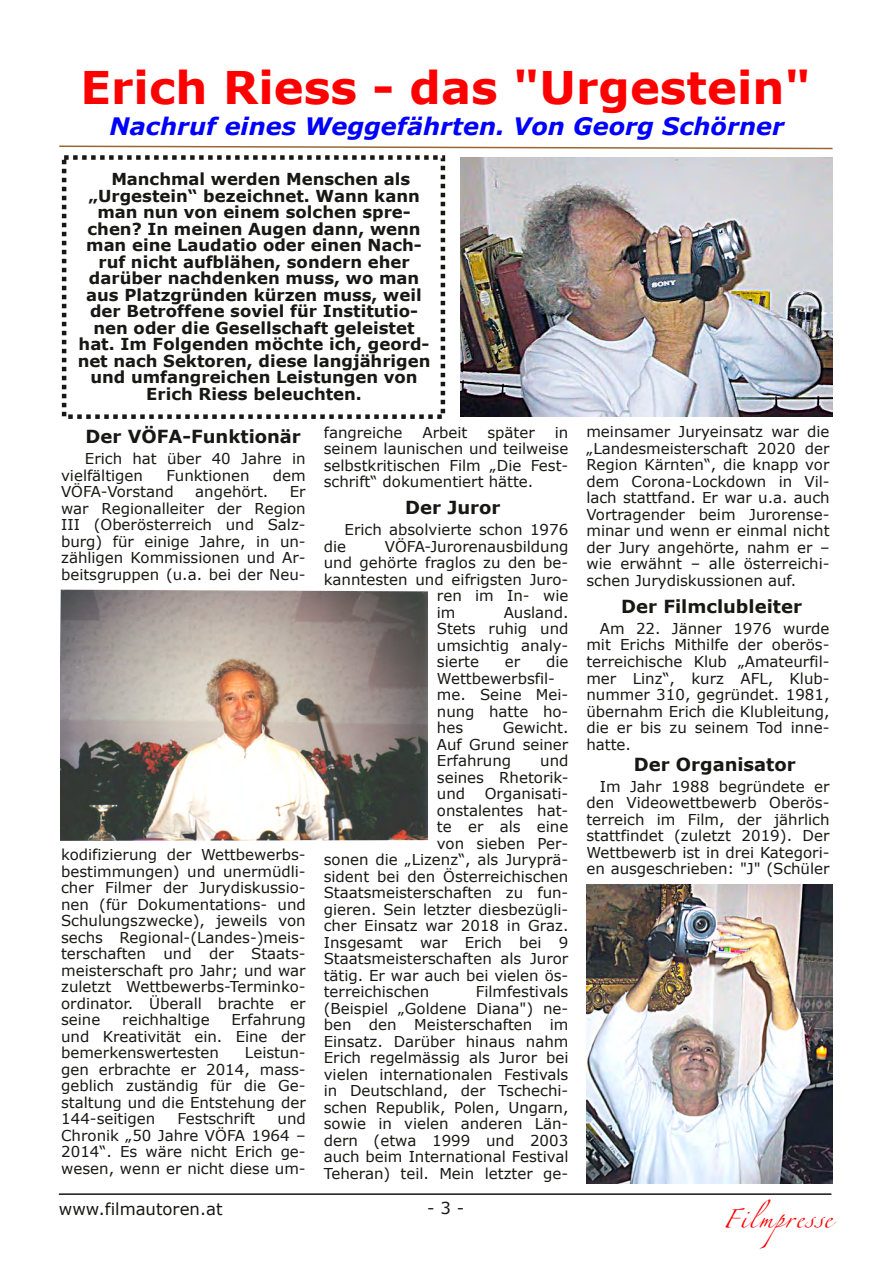
<style>
.page{position:relative;width:893px;height:1263px;background:#fff}
.page>*{position:absolute;margin:0;border:0;box-sizing:border-box;transform-origin:0 0}
.t1{font:700 45px "Verdana";color:#f00}
.t2{font:42px "Zapfino Linotype One";letter-spacing:.03em;color:#f00}
.t3{font:italic 700 24px "Verdana";color:#00f}
.t4{font:700 18px "Verdana";color:#171715}
.t5{font:700 16.5px "Verdana";color:#171715}
.t6{font:16.5px "Verdana";color:#171715}
.t7{font:15px/16.5px "Verdana";letter-spacing:-.005em;color:#171715;text-align:justify}
</style>
<div class="page">
<hr style="left:59px;top:1193px;width:772px;height:2px;background:#171715">
<div style="left:62px;top:155px;width:383px;height:264px;border:4px dashed #171715"></div>
<img style="left:61px;top:590px;width:367px;height:251px">
<img style="left:460px;top:158px;width:372px;height:259px">
<img style="left:586px;top:884px;width:246px;height:299px">
<svg style="left:59px;top:145px;width:774px;height:5px"></svg>
<h1 class="t1" style="left:80px;top:58px;width:732px">Erich Riess - das "Urgestein"</h1>
<h3 class="t3" style="left:110px;top:111px;width:676px">Nachruf eines Weggefährten. Von Georg Schörner</h3>
<p class="t5" style="left:111px;top:168px;width:300px">Manchmal werden Menschen als</p>
<p class="t5" style="left:88px;top:185px;width:333px">„Urgestein“ bezeichnet. Wann kann</p>
<p class="t5" style="left:97px;top:201px;width:315px">man nun von einem solchen spre-</p>
<p class="t5" style="left:88px;top:218px;width:335px">chen? In meinen Augen dann, wenn</p>
<p class="t5" style="left:86px;top:234px;width:337px">man eine Laudatio oder einen Nach-</p>
<p class="t5" style="left:98px;top:251px;width:313px">ruf nicht aufblähen, sondern eher</p>
<p class="t5" style="left:89px;top:267px;width:332px">darüber nachdenken muss, wo man</p>
<p class="t5" style="left:86px;top:284px;width:337px">aus Platzgründen kürzen muss, weil</p>
<p class="t5" style="left:90px;top:300px;width:330px">der Betroffene soviel für Institutio-</p>
<p class="t5" style="left:94px;top:317px;width:323px">nen oder die Gesellschaft geleistet</p>
<p class="t5" style="left:79px;top:333px;width:352px">hat. Im Folgenden möchte ich, geord-</p>
<p class="t5" style="left:78px;top:350px;width:354px">net nach Sektoren, diese langjährigen</p>
<p class="t5" style="left:91px;top:366px;width:329px">und umfangreichen Leistungen von</p>
<p class="t5" style="left:146px;top:383px;width:217px">Erich Riess beleuchten.</p>
<p class="t4" style="left:86px;top:425px;width:217px">Der VÖFA-Funktionär</p>
<p class="t7" style="left:61px;top:450px;width:246px;text-indent:24px">Erich hat über 40 Jahre in vielfältigen</p>
<p class="t7" style="left:166px;top:467px;width:85px">Funktionen</p>
<p class="t7" style="left:273px;top:467px;width:34px">dem</p>
<p class="t7" style="left:61px;top:483px;width:114px">VÖFA-Vorstand</p>
<p class="t7" style="left:195px;top:483px;width:75px">angehört.</p>
<p class="t7" style="left:61px;top:483px;width:246px;text-indent:229px">Er war Regionalleiter der Region III (Oberösterreich und Salz&shy;burg) für einige Jahre, in un&shy;zähligen Kommissionen und Ar&shy;beitsgruppen (u.a. bei der Neu-</p>
<p class="t7" style="left:61px;top:846px;width:246px">kodifizierung der Wettbewerbs&shy;bestimmungen) und unermüdli&shy;cher Filmer der Jurydiskussio&shy;nen (für Dokumentations- und Schulungszwecke), jeweils von sechs Regional-(Landes-)meis&shy;terschaften und der Staats&shy;meisterschaft pro Jahr; und war zuletzt Wettbewerbs-Terminko&shy;ordinator. Überall brachte er seine</p>
<p class="t7" style="left:61px;top:1011px;width:246px;text-indent:170px">Erfahrung und Kreativität ein. Eine der bemerkenswertesten</p>
<p class="t7" style="left:122px;top:1011px;width:89px">reichhaltige</p>
<p class="t7" style="left:61px;top:1044px;width:246px;text-indent:184px">Leistun&shy;gen erbrachte er 2014, mass&shy;geblich zuständig für die Ge&shy;staltung und die Entstehung der 144-seitigen</p>
<p class="t7" style="left:178px;top:1110px;width:79px">Festschrift</p>
<p class="t7" style="left:61px;top:1110px;width:246px;text-indent:216px">und Chronik „50 Jahre VÖFA 1964 – 2014“. Es wäre nicht Erich ge&shy;wesen, wenn er nicht diese um-</p>
<p class="t7" style="left:324px;top:424px;width:80px">fangreiche</p>
<p class="t7" style="left:423px;top:424px;width:46px">Arbeit</p>
<p class="t7" style="left:487px;top:424px;width:49px">später</p>
<p class="t7" style="left:324px;top:424px;width:246px;text-indent:231px">in seinem launischen und teilweise selbstkritischen Film „Die Fest&shy;schrift“ dokumentiert hätte.</p>
<p class="t4" style="left:405px;top:496px;width:97px">Der Juror</p>
<p class="t7" style="left:324px;top:521px;width:246px;text-indent:21px">Erich absolvierte schon 1976 die</p>
<p class="t7" style="left:385px;top:538px;width:185px">VÖFA-Jurorenausbildung</p>
<p class="t7" style="left:324px;top:554px;width:246px">und gehörte fraglos zu den be-</p>
<p class="t7" style="left:324px;top:571px;width:246px">kanntesten und eifrigsten Juro-</p>
<p class="t7" style="left:437px;top:587px;width:133px">ren im In- wie</p>
<p class="t7" style="left:437px;top:604px;width:20px">im</p>
<p class="t7" style="left:437px;top:604px;width:133px;text-indent:67px">Ausland.<br>Stets ruhig und umsichtig analy&shy;sierte</p>
<p class="t7" style="left:437px;top:653px;width:133px;text-align:left;text-indent:109px">die<br>Wettbewerbsfil&shy;me. Seine Mei&shy;nung hatte ho&shy;hes</p>
<p class="t7" style="left:505px;top:653px;width:17px">er</p>
<p class="t7" style="left:437px;top:719px;width:133px;text-indent:66px">Gewicht.<br>Auf Grund seiner Erfahrung</p>
<p class="t7" style="left:437px;top:752px;width:133px;text-indent:103px">und seines Rhetorik&shy;und</p>
<p class="t7" style="left:485px;top:785px;width:85px">Organisati-</p>
<p class="t7" style="left:437px;top:802px;width:133px">onstalentes hat-</p>
<p class="t7" style="left:437px;top:818px;width:133px">te er als eine</p>
<p class="t7" style="left:437px;top:835px;width:133px">von sieben Per-</p>
<p class="t7" style="left:324px;top:851px;width:246px">sonen die „Lizenz“, als Juryprä-</p>
<p class="t7" style="left:324px;top:868px;width:246px">sident bei den Österreichischen</p>
<p class="t7" style="left:324px;top:884px;width:246px">Staatsmeisterschaften zu fun-</p>
<p class="t7" style="left:324px;top:901px;width:246px">gieren. Sein letzter diesbezügli-</p>
<p class="t7" style="left:324px;top:917px;width:246px">cher Einsatz war 2018 in Graz.</p>
<p class="t7" style="left:324px;top:934px;width:246px">Insgesamt war Erich bei 9</p>
<p class="t7" style="left:324px;top:950px;width:246px">Staatsmeisterschaften als Juror</p>
<p class="t7" style="left:324px;top:967px;width:246px">tätig. Er war auch bei vielen ös-</p>
<p class="t7" style="left:324px;top:983px;width:107px">terreichischen</p>
<p class="t7" style="left:324px;top:983px;width:246px;text-indent:152px">Filmfestivals (Beispiel „Goldene Diana") ne&shy;ben den Meisterschaften im Einsatz. Darüber hinaus nahm Erich regelmässig als Juror bei vielen internationalen Festivals in Deutschland, der Tschechi&shy;schen Republik, Polen, Ungarn, sowie in vielen anderen Län&shy;dern (etwa 1999 und 2003 auch beim International Festival Teheran) teil. Mein letzter ge-</p>
<p class="t7" style="left:586px;top:424px;width:245px">meinsamer Juryeinsatz war die „Landesmeisterschaft 2020 der Region Kärnten“, die knapp vor dem Corona-Lockdown in Vil&shy;lach stattfand. Er war u.a. auch Vortragender beim Jurorense&shy;minar und wenn er einmal nicht der Jury angehörte, nahm er – wie erwähnt – alle österreichi&shy;schen Jurydiskussionen auf.</p>
<p class="t4" style="left:621px;top:595px;width:182px">Der Filmclubleiter</p>
<p class="t7" style="left:586px;top:620px;width:245px;text-indent:13px">Am 22. Jänner 1976 wurde mit Erichs Mithilfe der oberös&shy;terreichische Klub „Amateurfil&shy;mer Linz“, kurz AFL, Klub&shy;nummer 310, gegründet. 1981, übernahm Erich die Klubleitung, die er bis zu seinem Tod inne&shy;hatte.</p>
<p class="t4" style="left:634px;top:752px;width:164px">Der Organisator</p>
<p class="t7" style="left:586px;top:778px;width:245px;text-indent:13px">Im Jahr 1988 begründete er den Videowettbewerb Oberös&shy;terreich im Film, der jährlich stattfindet (zuletzt 2019). Der Wettbewerb ist in drei Kategori&shy;en ausgeschrieben: "J" (Schüler</p>
<p class="t6" style="left:59px;top:1199px;width:165px">www.filmautoren.at</p>
<p class="t6" style="left:427px;top:1198px;width:39px">-3-</p>
<h2 class="t2" style="left:723px;top:1188px;width:111px">Filmpresse</h2>
</div>
